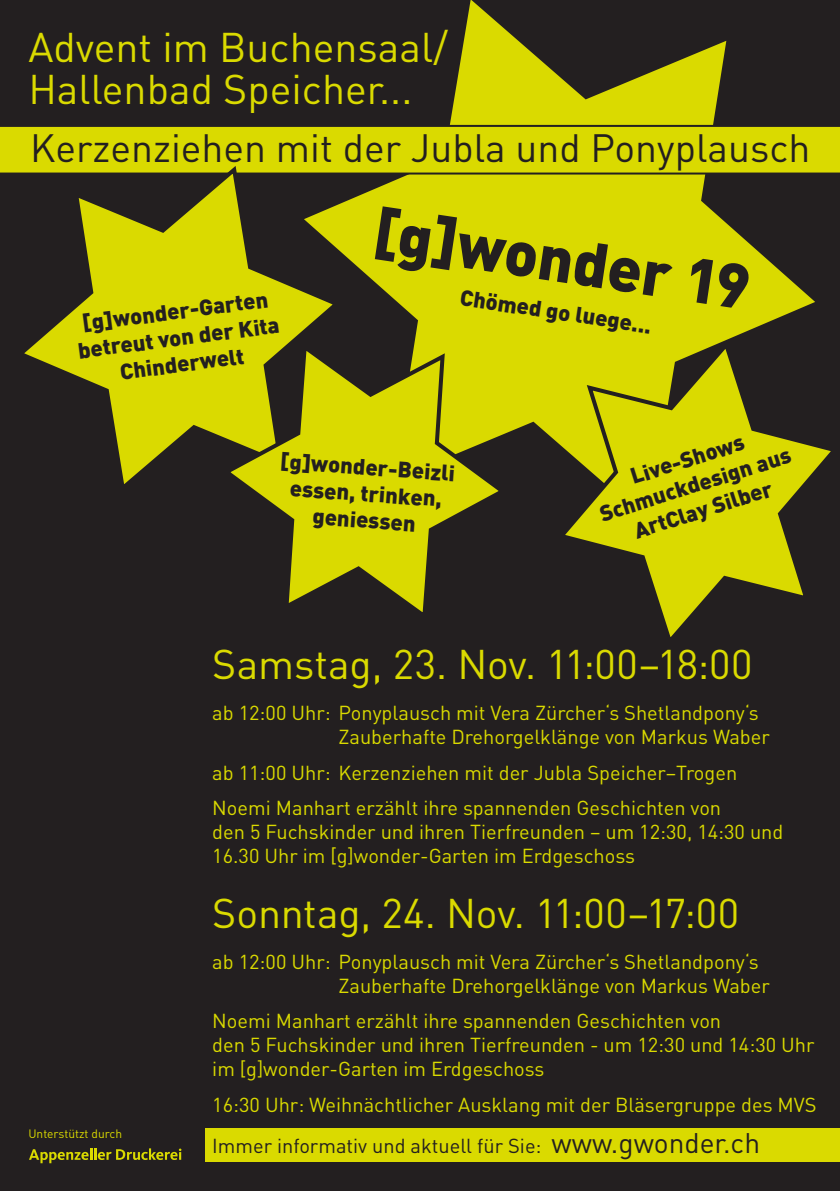
<style>
.page{position:relative;width:840px;height:1191px;background:#fff}
.page>*{position:absolute;margin:0;border:0;box-sizing:border-box;transform-origin:0 0}
.t1{font:900 62px "DIN";color:#231f20}
.t2{font:41px/42px "DIN";color:#dada00}
.t3{font:39px "DIN";color:#231f20}
.t4{font:900 22px/26.4px "DIN";color:#231f20;text-align:center}
.t5{font:20px/24px "DIN";color:#dada00}
.t6{font:20px "DIN";color:#231f20}
.t7{font:12px "DIN";color:#dada00}
.s1{font-size:28px}
</style>
<div class="page">
<div style="left:0;top:0;width:839px;height:1191px;background:#231f20"></div>
<svg style="left:344px;top:0;width:470px;height:440px;fill:#dada00"></svg>
<div style="left:205px;top:1128px;width:634px;height:34px;background:#dada00"></div>
<svg style="left:554px;top:339px;width:277px;height:298px"></svg>
<div style="left:0;top:126px;width:839px;height:46px;background:#dada00"></div>
<hr style="left:0;top:125px;width:839px;height:2px;background:#231f20">
<hr style="left:0;top:172px;width:839px;height:2px;background:#231f20">
<svg style="left:13px;top:166px;width:331px;height:318px"></svg>
<svg style="left:219px;top:340px;width:290px;height:272px"></svg>
<svg style="left:29px;top:1148px;width:152px;height:15px"></svg>
<h2 class="t2" style="left:28px;top:25px;width:421px">Advent im Buchensaal/<br>Hallenbad Speicher...</h2>
<h3 class="t3" style="left:30px;top:124px;width:781px">Kerzenziehen mit der Jubla und Ponyplausch</h3>
<p class="t4" style="left:72px;top:311px;width:204px;rotate:-8deg">[g]wonder-Garten betreut von der Kita<br>Chinderwelt</p>
<h1 class="t1" style="left:381px;top:189px;width:380px;rotate:9deg">[g]wonder 19</h1>
<p class="t4" style="left:462px;top:284px;width:194px;rotate:8deg">Chömed go luege...</p>
<p class="t4" style="left:281px;top:447px;width:176px;rotate:4deg">[g]wonder-Beizli essen, trinken, geniessen</p>
<p class="t4" style="left:587px;top:476px;width:200px;rotate:-18deg">Live-Shows<br>Schmuckdesign aus<br>ArtClay Silber</p>
<p class="t7" style="left:28px;top:1126px;width:95px">Unterstützt durch</p>
<h2 class="t2" style="left:212px;top:643px;width:541px">Samstag, 23. Nov. 11:00–18:00</h2>
<p class="t5" style="left:338px;top:700px;width:432px;text-indent:-126px">ab 12:00 Uhr: Ponyplausch mit Vera Zürcher‘s Shetlandpony‘s<br>Zauberhafte Drehorgelklänge von Markus Waber</p>
<p class="t5" style="left:212px;top:754px;width:526px;line-height:35.4px">ab 11:00 Uhr: Kerzenziehen mit der Jubla Speicher–Trogen<br>Noemi Manhart erzählt ihre spannenden Geschichten von</p>
<p class="t5" style="left:212px;top:819px;width:572px">den 5 Fuchskinder und ihren Tierfreunden – um 12:30, 14:30 und<br>16.30 Uhr im [g]wonder-Garten im Erdgeschoss</p>
<h2 class="t2" style="left:212px;top:891px;width:528px">Sonntag, 24. Nov. 11:00–17:00</h2>
<p class="t5" style="left:338px;top:949px;width:432px;text-indent:-126px">ab 12:00 Uhr: Ponyplausch mit Vera Zürcher‘s Shetlandpony‘s<br>Zauberhafte Drehorgelklänge von Markus Waber</p>
<p class="t5" style="left:212px;top:1008px;width:603px">Noemi Manhart erzählt ihre spannenden Geschichten von<br>den 5 Fuchskinder und ihren Tierfreunden - um 12:30 und 14:30 Uhr im [g]wonder-Garten im Erdgeschoss</p>
<p class="t5" style="left:212px;top:1092px;width:605px">16:30 Uhr: Weihnächtlicher Ausklang mit der Bläsergruppe des MVS</p>
<p class="t6" style="left:212px;top:1132px;width:549px">Immer informativ und aktuell für Sie: <span class="s1">www.gwonder.ch</span></p>
</div>
